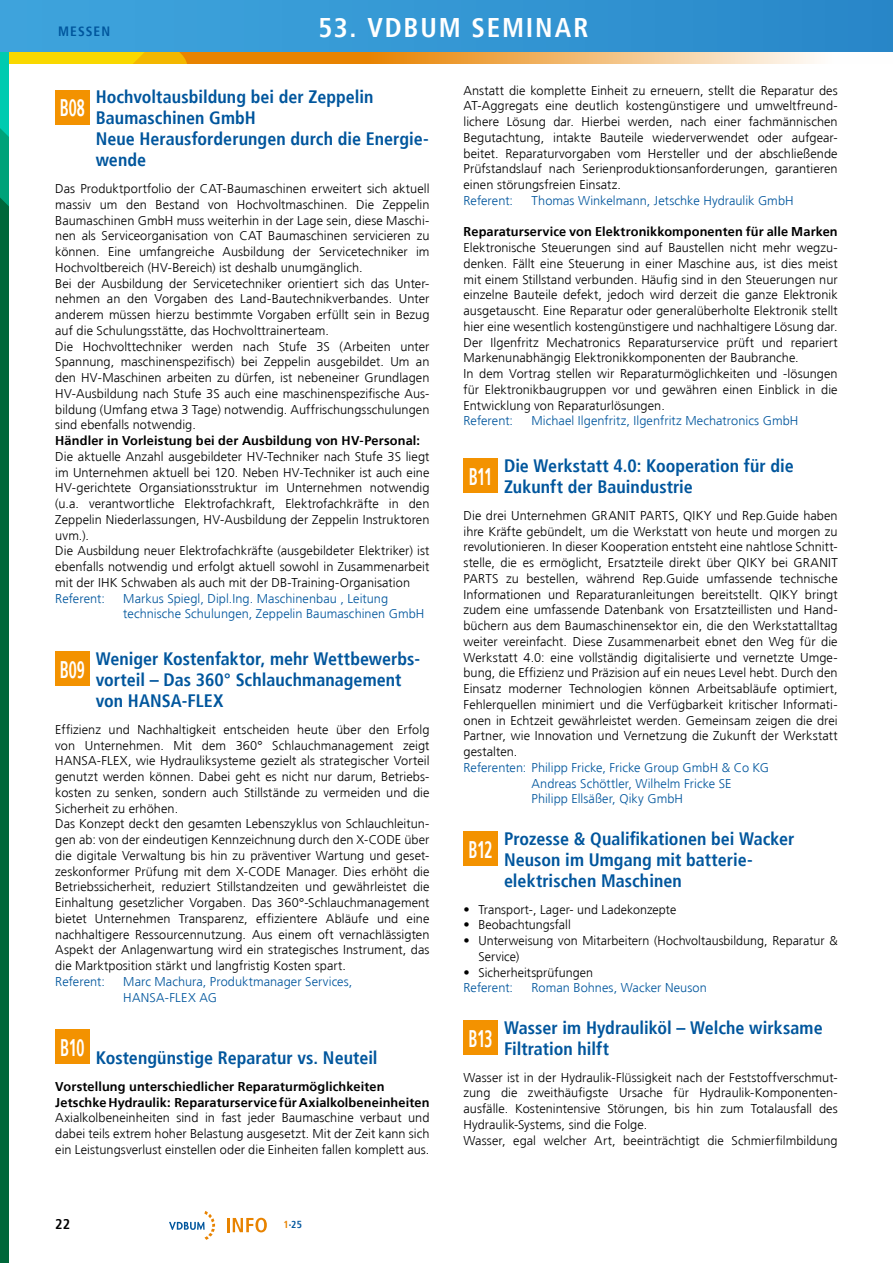
<style>
.page{position:relative;width:893px;height:1263px;background:#fff}
.page>*{position:absolute;margin:0;border:0;box-sizing:border-box;transform-origin:0 0}
.t1{font:700 condensed 27px "Frutiger LT";letter-spacing:.07em;color:#fff}
.t2{font:700 condensed 18px/21px "Frutiger LT";color:#00569d}
.t3{font:700 condensed 14.25px "Frutiger LT";color:#000}
.t4{font:700 condensed 13.5px "Frutiger LT";letter-spacing:.075em;color:#00569d}
.t5{font:300 12.75px/15.8px "Frutiger LT";letter-spacing:.005em;color:#000}
.t6{font:300 12.75px/15.8px "Frutiger LT";letter-spacing:.005em;color:#00569d}
.t7{font:700 12.75px/15.8px "Frutiger LT";letter-spacing:.01em;color:#000}
.t8{font:700 condensed 10.2px "Frutiger LT";color:#00569d}
.s1{color:#e88300}
</style>
<div class="page">
<svg style="left:169px;top:1211px;width:46px;height:29px"></svg>
<svg style="left:227px;top:1218px;width:40px;height:14px"></svg>
<svg style="left:190px;top:51px;width:703px;height:12px"></svg>
<div style="left:0;top:0;width:9px;height:1263px;background:#00673a"></div>
<svg style="left:0;top:51px;width:190px;height:155px"></svg>
<div style="left:0;top:0;width:893px;height:51px;background:linear-gradient(to right,#3fa5de,#2987c9)"></div>
<div style="left:55px;top:90px;width:34px;height:34px;background:#f39200"></div>
<div style="left:55px;top:652px;width:34px;height:34px;background:#f39200"></div>
<div style="left:55px;top:1030px;width:34px;height:34px;background:#f39200"></div>
<div style="left:463px;top:459px;width:34px;height:34px;background:#f39200"></div>
<div style="left:463px;top:832px;width:34px;height:34px;background:#f39200"></div>
<div style="left:463px;top:1021px;width:34px;height:34px;background:#f39200"></div>
<p class="t4" style="left:58px;top:24px;width:54px">MESSEN</p>
<h1 class="t1" style="left:318px;top:12px;width:271px">53. VDBUM SEMINAR</h1>
<h2 class="t2" style="left:60px;top:86px;width:315px;text-indent:36px">Hochvoltausbildung bei der Zeppelin<br><sup>B08</sup> Baumaschinen GmbH</h2>
<h2 class="t2" style="left:96px;top:128px;width:335px">Neue Herausforderungen durch die Energie&shy;wende</h2>
<p class="t5" style="left:55px;top:181px;width:376px">Das Produktportfolio der CAT-Baumaschinen erweitert sich aktuell massiv um den Bestand von Hochvoltmaschinen. Die Zeppelin Baumaschinen GmbH muss weiterhin in der Lage sein, diese Maschi&shy;nen als Serviceorganisation von CAT Baumaschinen servicieren zu können. Eine umfangreiche Ausbildung der Servicetechniker im Hochvoltbereich (HV-Bereich) ist deshalb unumgänglich.<br>Bei der Ausbildung der Servicetechniker orientiert sich das Unter&shy;nehmen an den Vorgaben des Land-Bautechnikverbandes. Unter anderem müssen hierzu bestimmte Vorgaben erfüllt sein in Bezug auf die Schulungsstätte, das Hochvolttrainerteam.<br>Die Hochvolttechniker werden nach Stufe 3S (Arbeiten unter Spannung, maschinenspezifisch) bei Zeppelin ausgebildet. Um an den HV-Maschinen arbeiten zu dürfen, ist nebeneiner Grundlagen HV-Ausbildung nach Stufe 3S auch eine maschinenspezifische Aus&shy;bildung (Umfang etwa 3 Tage) notwendig. Auffrischungsschulungen sind ebenfalls notwendig.</p>
<p class="t7" style="left:55px;top:433px;width:366px">Händler in Vorleistung bei der Ausbildung von HV-Personal:</p>
<p class="t5" style="left:55px;top:449px;width:376px">Die aktuelle Anzahl ausgebildeter HV-Techniker nach Stufe 3S liegt im Unternehmen aktuell bei 120. Neben HV-Techniker ist auch eine HV-gerichtete Organsiationsstruktur im Unternehmen notwendig (u.a. verantwortliche Elektrofachkraft, Elektrofachkräfte in den Zeppelin Niederlassungen, HV-Ausbildung der Zeppelin Instruktoren uvm.).<br>Die Ausbildung neuer Elektrofachkräfte (ausgebildeter Elektriker) ist ebenfalls notwendig und erfolgt aktuell sowohl in Zusammenarbeit mit der IHK Schwaben als auch mit der DB-Training-Organisation</p>
<p class="t6" style="left:55px;top:590px;width:51px">Referent:</p>
<p class="t6" style="left:123px;top:590px;width:303px">Markus Spiegl, Dipl.Ing. Maschinenbau , Leitung technische Schulungen, Zeppelin Baumaschinen GmbH</p>
<h2 class="t2" style="left:96px;top:648px;width:326px">Weniger Kostenfaktor, mehr Wettbewerbs-</h2>
<h2 class="t2" style="left:60px;top:669px;width:343px"><sup>B09</sup> vorteil – Das 360° Schlauchmanagement</h2>
<h2 class="t2" style="left:96px;top:690px;width:129px">von HANSA-FLEX</h2>
<p class="t5" style="left:55px;top:722px;width:376px">Effizienz und Nachhaltigkeit entscheiden heute über den Erfolg von Unternehmen. Mit dem 360° Schlauchmanagement zeigt HANSA-FLEX, wie Hydrauliksysteme gezielt als strategischer Vorteil genutzt werden können. Dabei geht es nicht nur darum, Betriebs&shy;kosten zu senken, sondern auch Stillstände zu vermeiden und die Sicherheit zu erhöhen.<br>Das Konzept deckt den gesamten Lebenszyklus von Schlauchleitun&shy;gen ab: von der eindeutigen Kennzeichnung durch den X-CODE über die digitale Verwaltung bis hin zu präventiver Wartung und geset&shy;zeskonformer Prüfung mit dem X-CODE Manager. Dies erhöht die Betriebssicherheit, reduziert Stillstandzeiten und gewährleistet die Einhaltung gesetzlicher Vorgaben. Das 360°-Schlauchmanagement bietet Unternehmen Transparenz, effizientere Abläufe und eine nachhaltigere Ressourcennutzung. Aus einem oft vernachlässigten Aspekt der Anlagenwartung wird ein strategisches Instrument, das die Marktposition stärkt und langfristig Kosten spart.</p>
<p class="t6" style="left:55px;top:974px;width:51px">Referent:</p>
<p class="t6" style="left:123px;top:974px;width:231px">Marc Machura, Produktmanager Services,<br>HANSA-FLEX AG</p>
<h2 class="t2" style="left:60px;top:1047px;width:319px"><sup>B10</sup> Kostengünstige Reparatur vs. Neuteil</h2>
<p class="t7" style="left:55px;top:1079px;width:376px">Vorstellung unterschiedlicher Reparaturmöglichkeiten<br>Jetschke Hydraulik: Reparaturservice für Axialkolbeneinheiten</p>
<p class="t5" style="left:55px;top:1110px;width:376px;text-align:justify">Axialkolbeneinheiten sind in fast jeder Baumaschine verbaut und dabei teils extrem hoher Belastung ausgesetzt. Mit der Zeit kann sich ein Leistungsverlust einstellen oder die Einheiten fallen komplett aus.</p>
<p class="t3" style="left:55px;top:1215px;width:16px">22</p>
<p class="t8" style="left:283px;top:1218px;width:20px"><span class="s1">1</span>·25</p>
<p class="t5" style="left:463px;top:82px;width:376px;text-align:justify">Anstatt die komplette Einheit zu erneuern, stellt die Reparatur des AT-Aggregats eine deutlich kostengünstigere und umweltfreund&shy;lichere Lösung dar. Hierbei werden, nach einer fachmännischen Begutachtung, intakte Bauteile wiederverwendet oder aufgear&shy;beitet. Reparaturvorgaben vom Hersteller und der abschließende Prüfstandslauf nach Serienproduktionsanforderungen, garantieren einen störungsfreien Einsatz.</p>
<p class="t6" style="left:463px;top:193px;width:51px">Referent:</p>
<p class="t6" style="left:532px;top:193px;width:264px">Thomas Winkelmann, Jetschke Hydraulik GmbH</p>
<p class="t7" style="left:463px;top:224px;width:376px">Reparaturservice von Elektronikkomponenten für alle Marken</p>
<p class="t5" style="left:463px;top:240px;width:376px">Elektronische Steuerungen sind auf Baustellen nicht mehr wegzu&shy;denken. Fällt eine Steuerung in einer Maschine aus, ist dies meist mit einem Stillstand verbunden. Häufig sind in den Steuerungen nur einzelne Bauteile defekt, jedoch wird derzeit die ganze Elektronik ausgetauscht. Eine Reparatur oder generalüberholte Elektronik stellt hier eine wesentlich kostengünstigere und nachhaltigere Lösung dar.<br>Der Ilgenfritz Mechatronics Reparaturservice prüft und repariert Markenunabhängig Elektronikkomponenten der Baubranche.<br>In dem Vortrag stellen wir Reparaturmöglichkeiten und -lösungen für Elektronikbaugruppen vor und gewähren einen Einblick in die Entwicklung von Reparaturlösungen.</p>
<p class="t6" style="left:463px;top:413px;width:51px">Referent:</p>
<p class="t6" style="left:532px;top:413px;width:268px">Michael Ilgenfritz, Ilgenfritz Mechatronics GmbH</p>
<h2 class="t2" style="left:469px;top:455px;width:327px;text-indent:35px">Die Werkstatt 4.0: Kooperation für die<br><sup>B11</sup> Zukunft der Bauindustrie</h2>
<p class="t5" style="left:463px;top:508px;width:376px;text-align:justify">Die drei Unternehmen GRANIT PARTS, QIKY und Rep.Guide haben ihre Kräfte gebündelt, um die Werkstatt von heute und morgen zu revolutionieren. In dieser Kooperation entsteht eine nahtlose Schnitt&shy;stelle, die es ermöglicht, Ersatzteile direkt über QIKY bei GRANIT PARTS zu bestellen, während Rep.Guide umfassende technische Informationen und Reparaturanleitungen bereitstellt. QIKY bringt zudem eine umfassende Datenbank von Ersatzteillisten und Hand&shy;büchern aus dem Baumaschinensektor ein, die den Werkstattalltag weiter vereinfacht. Diese Zusammenarbeit ebnet den Weg für die Werkstatt 4.0: eine vollständig digitalisierte und vernetzte Umge&shy;bung, die Effizienz und Präzision auf ein neues Level hebt. Durch den Einsatz moderner Technologien können Arbeitsabläufe optimiert, Fehlerquellen minimiert und die Verfügbarkeit kritischer Informati&shy;onen in Echtzeit gewährleistet werden. Gemeinsam zeigen die drei Partner, wie Innovation und Vernetzung die Zukunft der Werkstatt gestalten.</p>
<p class="t6" style="left:531px;top:760px;width:239px;text-indent:-68px">Referenten: Philipp Fricke, Fricke Group GmbH &amp; Co KG<br>Andreas Schöttler, Wilhelm Fricke SE<br>Philipp Ellsäßer, Qiky GmbH</p>
<h2 class="t2" style="left:504px;top:828px;width:292px">Prozesse &amp; Qualifikationen bei Wacker</h2>
<h2 class="t2" style="left:469px;top:849px;width:286px"><sup>B12</sup> Neuson im Umgang mit batterie-</h2>
<h2 class="t2" style="left:504px;top:870px;width:179px">elektrischen Maschinen</h2>
<p class="t5" style="left:463px;top:902px;width:214px">• Transport-, Lager- und Ladekonzepte</p>
<p class="t5" style="left:463px;top:917px;width:109px">• Beobachtungsfall</p>
<p class="t5" style="left:478px;top:933px;width:361px;text-indent:-15px">• Unterweisung von Mitarbeitern (Hochvoltausbildung, Reparatur &amp;<br>Service)</p>
<p class="t5" style="left:463px;top:964px;width:131px">• Sicherheitsprüfungen</p>
<p class="t6" style="left:463px;top:980px;width:51px">Referent:</p>
<p class="t6" style="left:531px;top:980px;width:177px">Roman Bohnes, Wacker Neuson</p>
<h2 class="t2" style="left:469px;top:1017px;width:356px;text-indent:35px">Wasser im Hydrauliköl – Welche wirksame<br><sup>B13</sup> Filtration hilft</h2>
<p class="t5" style="left:463px;top:1070px;width:376px">Wasser ist in der Hydraulik-Flüssigkeit nach der Feststoffverschmut&shy;zung die zweithäufigste Ursache für Hydraulik-Komponenten&shy;ausfälle. Kostenintensive Störungen, bis hin zum Totalausfall des Hydraulik-Systems, sind die Folge.<br>Wasser, egal welcher Art, beeinträchtigt die Schmierfilmbildung</p>
</div>
